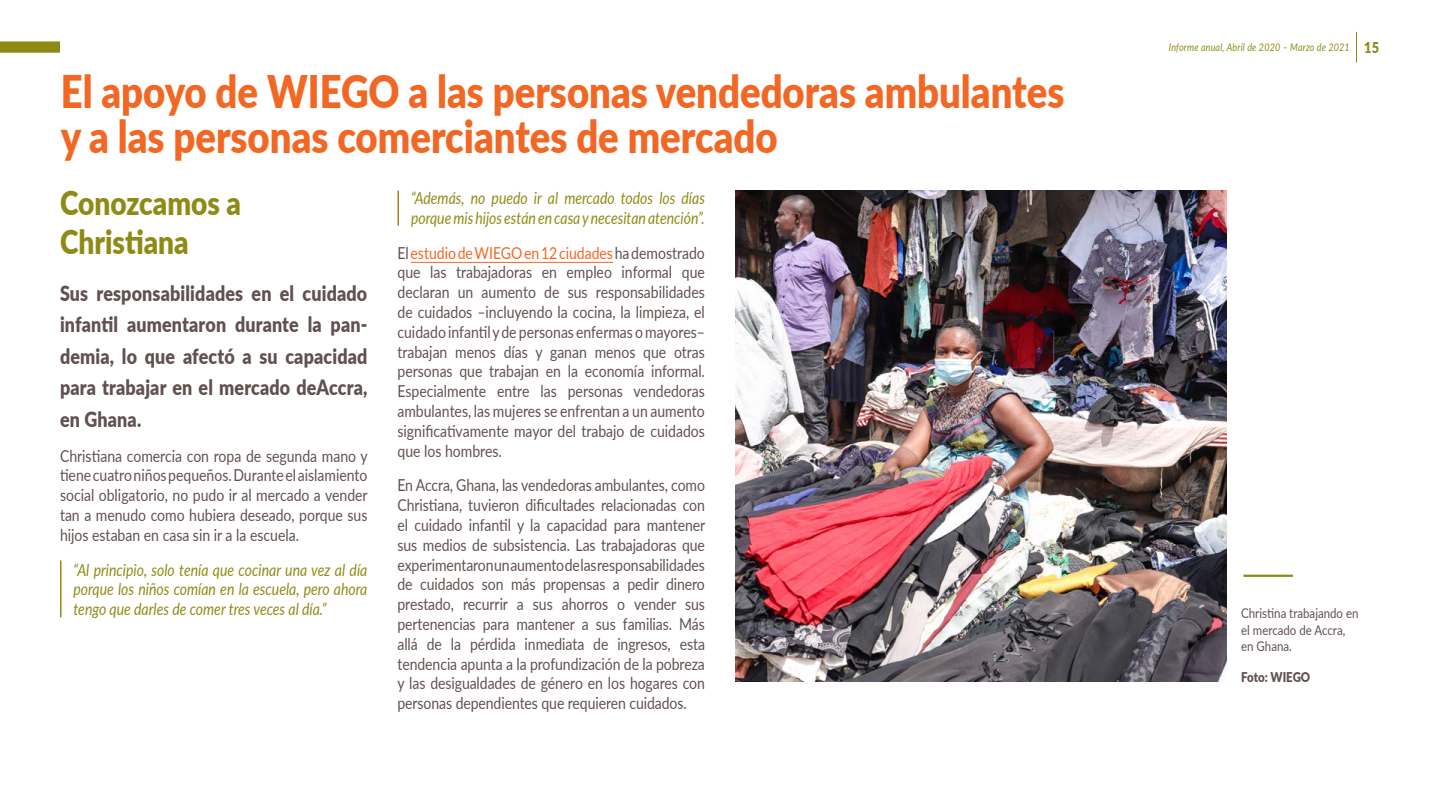
<style>
.page{position:relative;width:1440px;height:810px;background:#fff}
.page>*{position:absolute;margin:0;border:0;box-sizing:border-box;transform-origin:0 0}
.t1{font:900 45px/45px "Lato";color:#f26724;scale:.85 1}
.t2{font:900 33px/39.6px "Lato";color:#8e8b15;scale:.85 1}
.t3{font:900 21px/31.5px "Lato";letter-spacing:.01em;color:#60514f;text-align:justify;scale:.85 1}
.t4{font:16.5px/19.8px "Lato";color:#60514f;text-align:justify;scale:.85 1}
.t5{font:italic 16.5px/19.8px "Lato";color:#8e8b15;text-align:justify;scale:.85 1}
.t6{font:13.5px/16.2px "Lato";color:#60514f;scale:.85 1}
.t7{font:900 13.5px "Lato";letter-spacing:-.005em;color:#60514f;scale:.85 1}
.t8{font:italic 10.5px "Lato";letter-spacing:.02em;color:#8e8b15;scale:.85 1}
.s1{color:#f26724}
.s2{font-weight:900;font-style:normal;font-size:15px}
</style>
<div class="page">
<div style="left:0;top:41px;width:60px;height:12px;background:#8e8b15"></div>
<hr style="left:411px;top:262px;width:202px;height:1px;background:#f26724">
<hr style="left:1244px;top:575px;width:49px;height:2px;background:#8e8b15">
<hr style="left:60px;top:560px;width:2px;height:57px;background:#8e8b15">
<hr style="left:398px;top:191px;width:1px;height:35px;background:#8e8b15">
<img style="left:735px;top:191px;width:491px;height:491px">
<hr style="left:1356px;top:32px;width:1px;height:31px;background:#8e8b15">
<h1 class="t1" style="left:61px;top:67px;width:1182px">El apoyo de WIEGO a las personas vendedoras ambulantes y a las personas comerciantes de mercado</h1>
<h2 class="t2" style="left:60px;top:181px;width:214px">Conozcamos a<br>Christiana</h2>
<p class="t3" style="left:60px;top:276px;width:363px">Sus responsabilidades en el cuidado infantil aumentaron durante la pan&shy;demia, lo que afectó a su capacidad para trabajar en el mercado deAccra, en Ghana.</p>
<p class="t4" style="left:60px;top:445px;width:364px">Christiana comercia con ropa de segunda mano y tiene cuatro niños pequeños. Durante el aislamiento social obligatorio, no pudo ir al mercado a vender tan a menudo como hubiera deseado, porque sus hijos estaban en casa sin ir a la escuela.</p>
<p class="t5" style="left:74px;top:559px;width:347px">“Al principio, solo tenía que cocinar una vez al día porque los niños comían en la escuela, pero ahora tengo que darles de comer tres veces al día.”</p>
<p class="t5" style="left:411px;top:187px;width:347px">“Además, no puedo ir al mercado todos los días porque mis hijos están en casa y necesitan atención”.</p>
<p class="t4" style="left:397px;top:242px;width:363px">El <span class="s1">estudio de WIEGO en 12 ciudades</span> ha demostrado que las trabajadoras en empleo informal que declaran un aumento de sus responsabilidades de cuidados –incluyendo la cocina, la limpieza, el cuidado infantil y de personas enfermas o mayores– trabajan menos días y ganan menos que otras personas que trabajan en la economía informal.<br>Especialmente entre las personas vendedoras ambulantes, las mujeres se enfrentan a un aumento significativamente mayor del trabajo de cuidados que los hombres.</p>
<p class="t4" style="left:397px;top:475px;width:364px">En Accra, Ghana, las vendedoras ambulantes, como Christiana, tuvieron dificultades relacionadas con el cuidado infantil y la capacidad para mantener sus medios de subsistencia. Las trabajadoras que experimentaron un aumento de las responsabilidades de cuidados son más propensas a pedir dinero prestado, recurrir a sus ahorros o vender sus pertenencias para mantener a sus familias. Más allá de la pérdida inmediata de ingresos, esta tendencia apunta a la profundización de la pobreza y las desigualdades de género en los hogares con personas dependientes que requieren cuidados.</p>
<p class="t8" style="left:1169px;top:40px;width:249px">Informe anual, Abril de 2020 – Marzo de 2021 <span class="s2">15</span></p>
<p class="t6" style="left:1241px;top:605px;width:139px">Christina trabajando en el mercado de Accra, en Ghana.</p>
<p class="t7" style="left:1241px;top:667px;width:83px">Foto: WIEGO</p>
</div>
